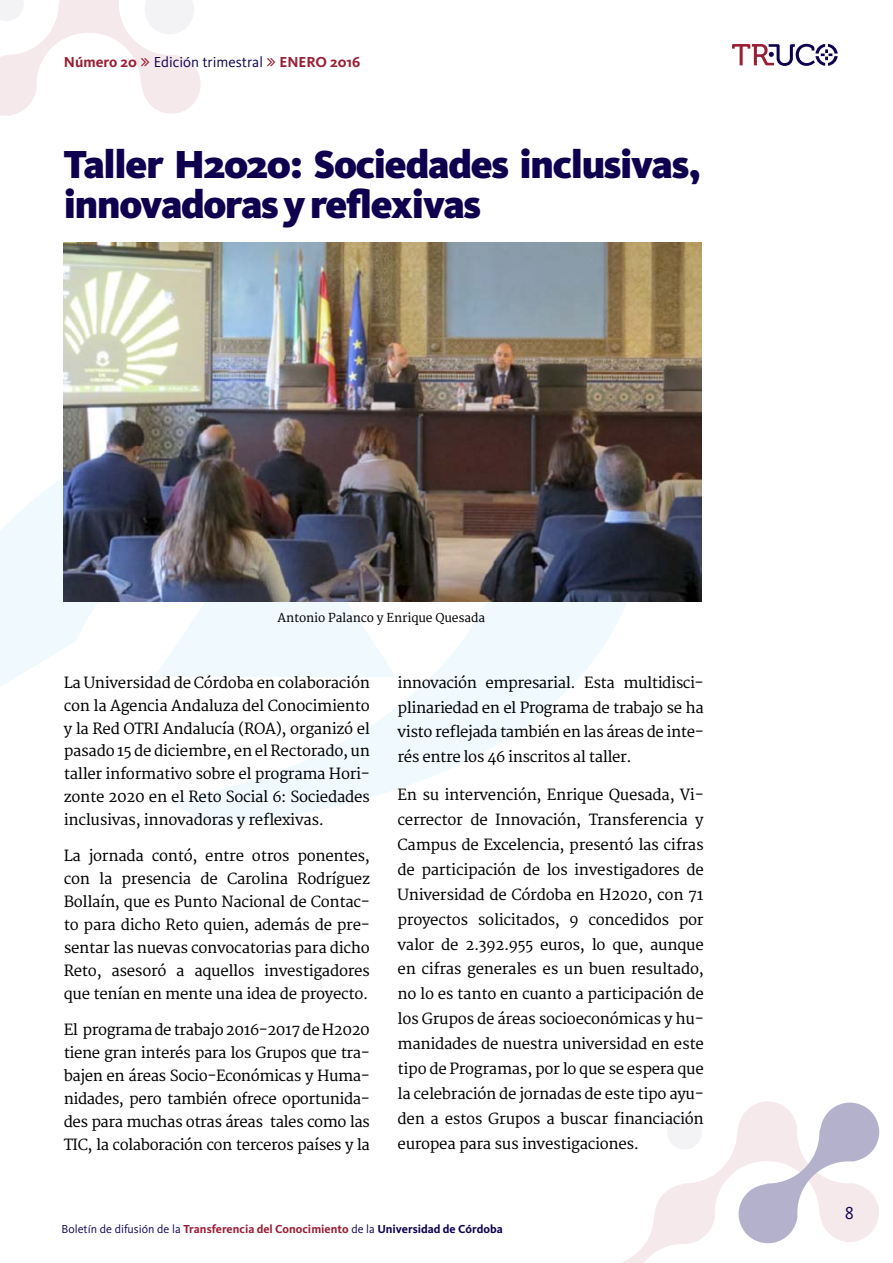
<style>
.page{position:relative;width:893px;height:1263px;background:#fff}
.page>*{position:absolute;margin:0;border:0;box-sizing:border-box;transform-origin:0 0}
.t1{font:900 40.5px/40.5px "Kievit OT";letter-spacing:-.03em;color:#0f004f}
.t2{font:18px "Kievit OT";color:#0f004f}
.t3{font:15px/23px "Merriweather";letter-spacing:-.02em;color:#000;text-align:justify}
.t4{font:700 15px "Kievit OT";color:#991f35}
.t5{font:700 12px "Kievit OT";color:#991f35}
.t6{font:12px "Merriweather";letter-spacing:-.01em;color:#000}
.s1{font-weight:400;color:#0f004f}
.s2{color:#0f004f}
</style>
<div class="page">
<svg style="left:0;top:479px;width:642px;height:347px"></svg>
<svg style="left:621px;top:1101px;width:150px;height:162px"></svg>
<svg style="left:739px;top:1102px;width:140px;height:141px"></svg>
<svg style="left:732px;top:44px;width:106px;height:22px"></svg>
<img style="left:63px;top:243px;width:639px;height:358px">
<svg style="left:0;top:0;width:201px;height:116px"></svg>
<p class="t4" style="left:64px;top:53px;width:298px">Número 20 <span class="s1">Edición trimestral</span> ENERO 2016</p>
<h1 class="t1" style="left:64px;top:144px;width:639px">Taller H2020: Sociedades inclusivas, innovadoras y reflexivas</h1>
<p class="t6" style="left:277px;top:611px;width:209px">Antonio Palanco y Enrique Quesada</p>
<p class="t3" style="left:64px;top:671px;width:308px">La Universidad de Córdoba en colaboración con la Agencia Andaluza del Conocimiento y la Red OTRI Andalucía (ROA), organizó el pasado 15 de diciembre, en el Rectorado, un taller informativo sobre el programa Hori&shy;zonte 2020 en el Reto Social 6: Sociedades inclusivas, innovadoras y reflexivas.</p>
<p class="t3" style="left:64px;top:845px;width:308px">La jornada contó, entre otros ponentes, con la presencia de Carolina Rodríguez Bollaín, que es Punto Nacional de Contac&shy;to para dicho Reto quien, además de pre&shy;sentar las nuevas convocatorias para dicho Reto, asesoró a aquellos investigadores que tenían en mente una idea de proyecto.</p>
<p class="t3" style="left:64px;top:1019px;width:308px">El programa de trabajo 2016-2017 de H2020 tiene gran interés para los Grupos que tra&shy;bajen en áreas Socio-Económicas y Huma&shy;nidades, pero también ofrece oportunida&shy;des para muchas otras áreas tales como las TIC, la colaboración con terceros países y la</p>
<p class="t3" style="left:398px;top:670px;width:308px;line-height:24.9px">innovación empresarial. Esta multidisci&shy;plinariedad en el Programa de trabajo se ha visto reflejada también en las áreas de inte&shy;rés entre los 46 inscritos al taller.</p>
<p class="t3" style="left:398px;top:783px;width:308px;line-height:24.9px">En su intervención, Enrique Quesada, Vi&shy;cerrector de Innovación, Transferencia y Campus de Excelencia, presentó las cifras de participación de los investigadores de Universidad de Córdoba en H2020, con 71 proyectos solicitados, 9 concedidos por valor de 2.392.955 euros, lo que, aunque en cifras generales es un buen resultado, no lo es tanto en cuanto a participación de los Grupos de áreas socioeconómicas y hu&shy;manidades de nuestra universidad en este tipo de Programas, por lo que se espera que la celebración de jornadas de este tipo ayu&shy;den a estos Grupos a buscar financiación europea para sus investigaciones.</p>
<p class="t5" style="left:62px;top:1222px;width:443px"><span class="s1">Boletín de difusión de la</span> Transferencia del Conocimiento <span class="s1">de la</span> <span class="s2">Universidad de Córdoba</span></p>
<p class="t2" style="left:845px;top:1202px;width:11px">8</p>
</div>
